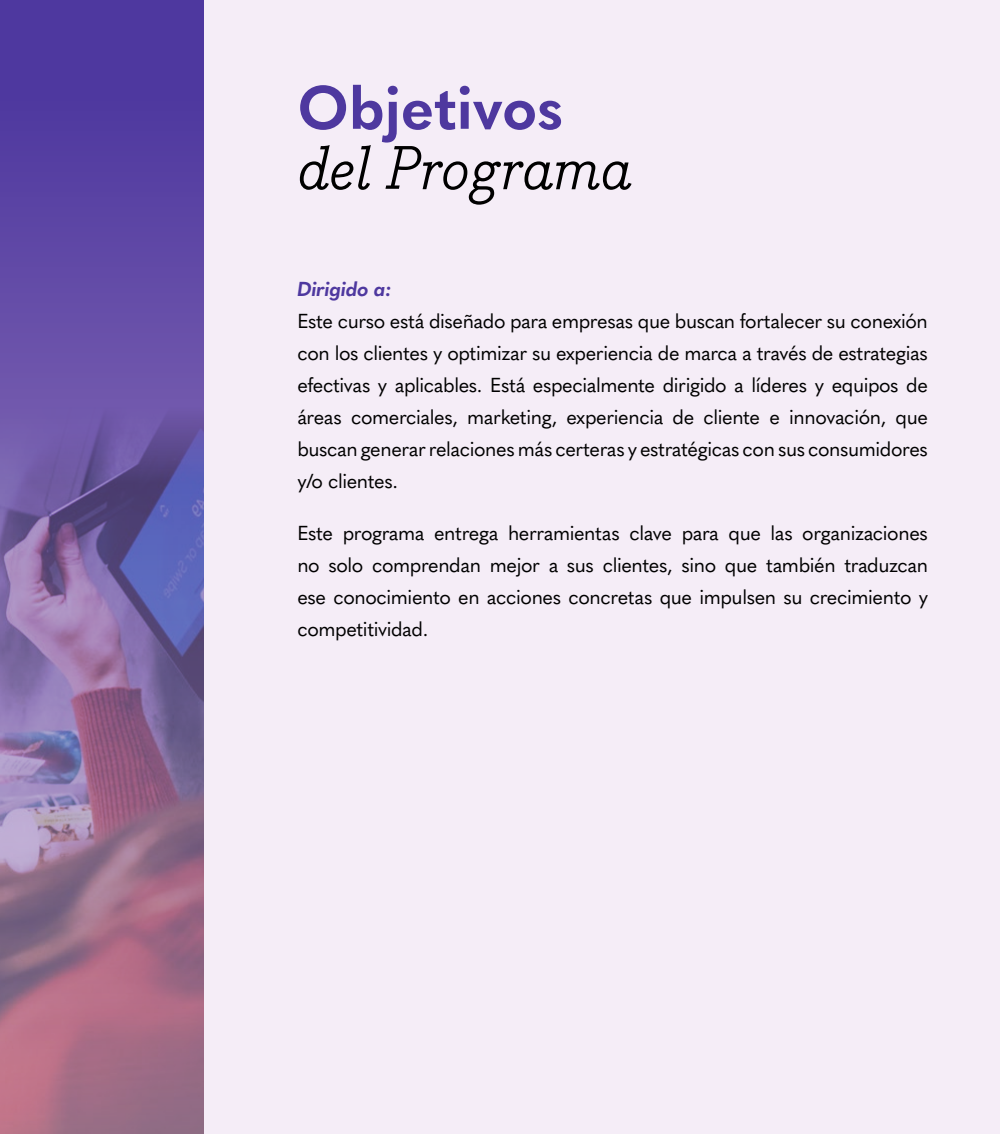
<style>
.page{position:relative;width:1000px;height:1134px;background:#fff}
.page>*{position:absolute;margin:0;border:0;box-sizing:border-box;transform-origin:0 0}
.t1{font:italic 60px "Bodoni Egyptian Pro";color:#000}
.t2{font:700 60px "Quasimoda";color:#4e389f}
.t3{font:20px/32px "Quasimoda";letter-spacing:-.02em;color:#000;text-align:justify}
.t4{font:italic 700 20px "Quasimoda";letter-spacing:-.02em;color:#4e389f}
</style>
<div class="page">
<div style="left:204px;top:0;width:796px;height:1134px;background:#f5edf7"></div>
<img style="left:0;top:0;width:204px;height:1134px">
<h1 class="t2" style="left:297px;top:61px;width:267px">Objetivos</h1>
<h1 class="t1" style="left:297px;top:131px;width:336px">del Programa</h1>
<p class="t4" style="left:297px;top:273px;width:96px">Dirigido a:</p>
<p class="t3" style="left:297px;top:304px;width:632px">Este curso está diseñado para empresas que buscan fortalecer su conexión con los clientes y optimizar su experiencia de marca a través de estrategias efectivas y aplicables. Está especialmente dirigido a líderes y equipos de áreas comerciales, marketing, experiencia de cliente e innovación, que buscan generar relaciones más certeras y estratégicas con sus consumidores y/o clientes.</p>
<p class="t3" style="left:297px;top:516px;width:632px">Este programa entrega herramientas clave para que las organizaciones no solo comprendan mejor a sus clientes, sino que también traduzcan ese conocimiento en acciones concretas que impulsen su crecimiento y competitividad.</p>
</div>
